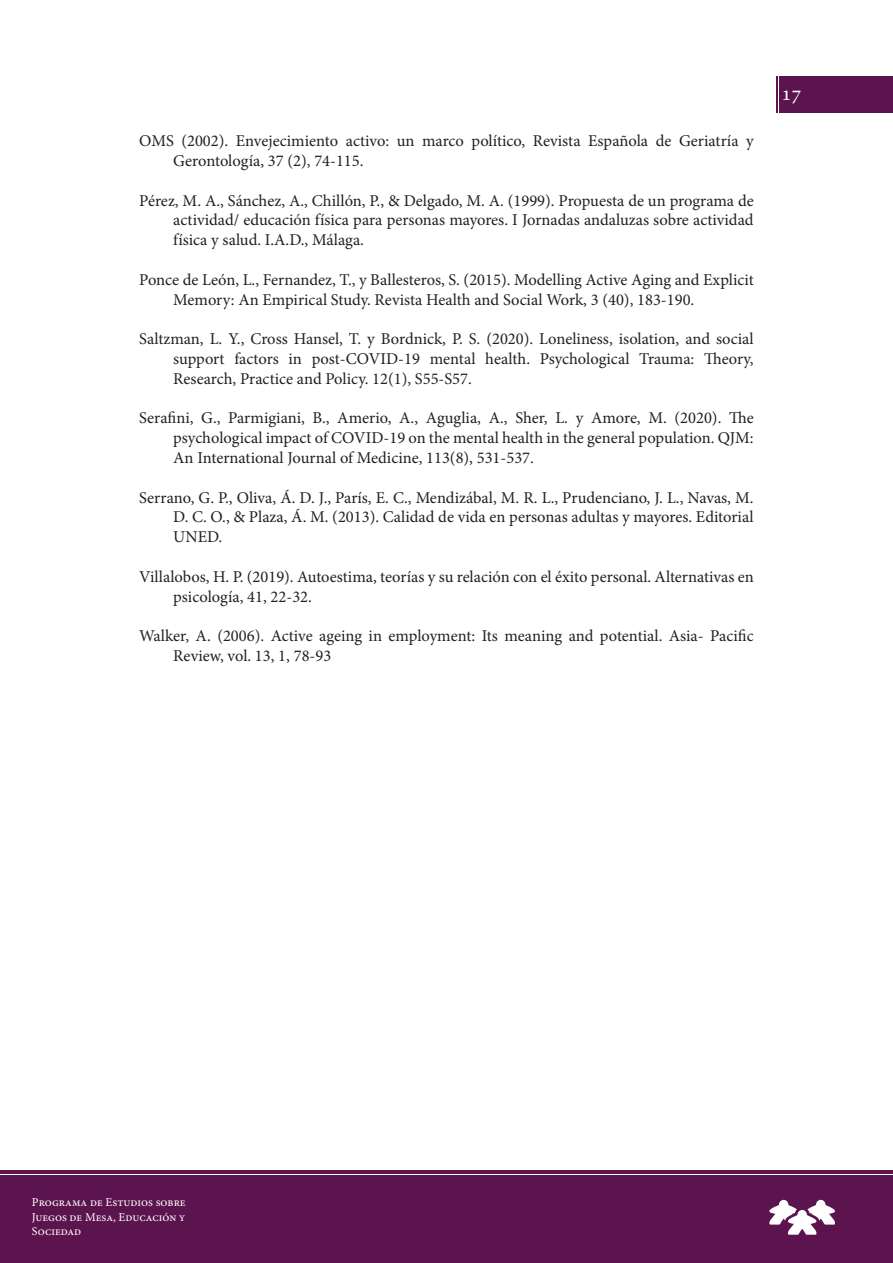
<style>
.page{position:relative;width:893px;height:1263px;background:#fff}
.page>*{position:absolute;margin:0;border:0;box-sizing:border-box;transform-origin:0 0}
.t1{font:21px "Minion Pro";color:#fff}
.t2{font:16.5px/19.8px "Minion Pro";color:#231f20}
.t3{font:12px/14.4px "Minion Pro";color:#fff;text-align:justify}
</style>
<div class="page">
<div style="left:779px;top:77px;width:114px;height:36px;background:#5c144e"></div>
<hr style="left:775px;top:77px;width:3px;height:36px;background:#5c144e">
<hr style="left:773px;top:77px;width:3px;height:36px;background:#fff">
<div style="left:0;top:1176px;width:893px;height:87px;background:#5c144e"></div>
<hr style="left:0;top:1171px;width:893px;height:3px;background:#5c144e">
<svg style="left:769px;top:1199px;width:66px;height:36px"></svg>
<p class="t2" style="left:173px;top:131px;width:582px;text-indent:-34px">OMS (2002). Envejecimiento activo: un marco político, Revista Española de Geriatría y<br>Gerontología, 37 (2), 74-115.</p>
<p class="t2" style="left:173px;top:191px;width:582px;text-align:justify;text-indent:-34px">Pérez, M. A., Sánchez, A., Chillón, P., &amp; Delgado, M. A. (1999). Propuesta de un programa de actividad/ educación física para personas mayores. I Jornadas andaluzas sobre actividad física y salud. I.A.D., Málaga.</p>
<p class="t2" style="left:173px;top:270px;width:582px;text-indent:-34px">Ponce de León, L., Fernandez, T., y Ballesteros, S. (2015). Modelling Active Aging and Explicit<br>Memory: An Empirical Study. Revista Health and Social Work, 3 (40), 183-190.</p>
<p class="t2" style="left:173px;top:329px;width:582px;text-align:justify;text-indent:-34px">Saltzman, L. Y., Cross Hansel, T. y Bordnick, P. S. (2020). Loneliness, isolation, and social support factors in post-COVID-19 mental health. Psychological Trauma: Theory, Research, Practice and Policy. 12(1), S55-S57.</p>
<p class="t2" style="left:173px;top:408px;width:582px;text-align:justify;text-indent:-34px">Serafini, G., Parmigiani, B., Amerio, A., Aguglia, A., Sher, L. y Amore, M. (2020). The psychological impact of COVID-19 on the mental health in the general population. QJM:<br>An International Journal of Medicine, 113(8), 531-537.</p>
<p class="t2" style="left:173px;top:488px;width:582px;text-align:justify;text-indent:-34px">Serrano, G. P., Oliva, Á. D. J., París, E. C., Mendizábal, M. R. L., Prudenciano, J. L., Navas, M.<br>D. C. O., &amp; Plaza, Á. M. (2013). Calidad de vida en personas adultas y mayores. Editorial UNED.</p>
<p class="t2" style="left:173px;top:567px;width:582px;text-indent:-34px">Villalobos, H. P. (2019). Autoestima, teorías y su relación con el éxito personal. Alternativas en psicología, 41, 22-32.</p>
<p class="t2" style="left:173px;top:626px;width:582px;text-indent:-34px">Walker, A. (2006). Active ageing in employment: Its meaning and potential. Asia- Pacific<br>Review, vol. 13, 1, 78-93</p>
<p class="t1" style="left:781px;top:80px;width:22px">17</p>
<p class="t3" style="left:32px;top:1195px;width:155px">Programa de Estudios sobre Juegos de Mesa, Educación y Sociedad</p>
</div>
